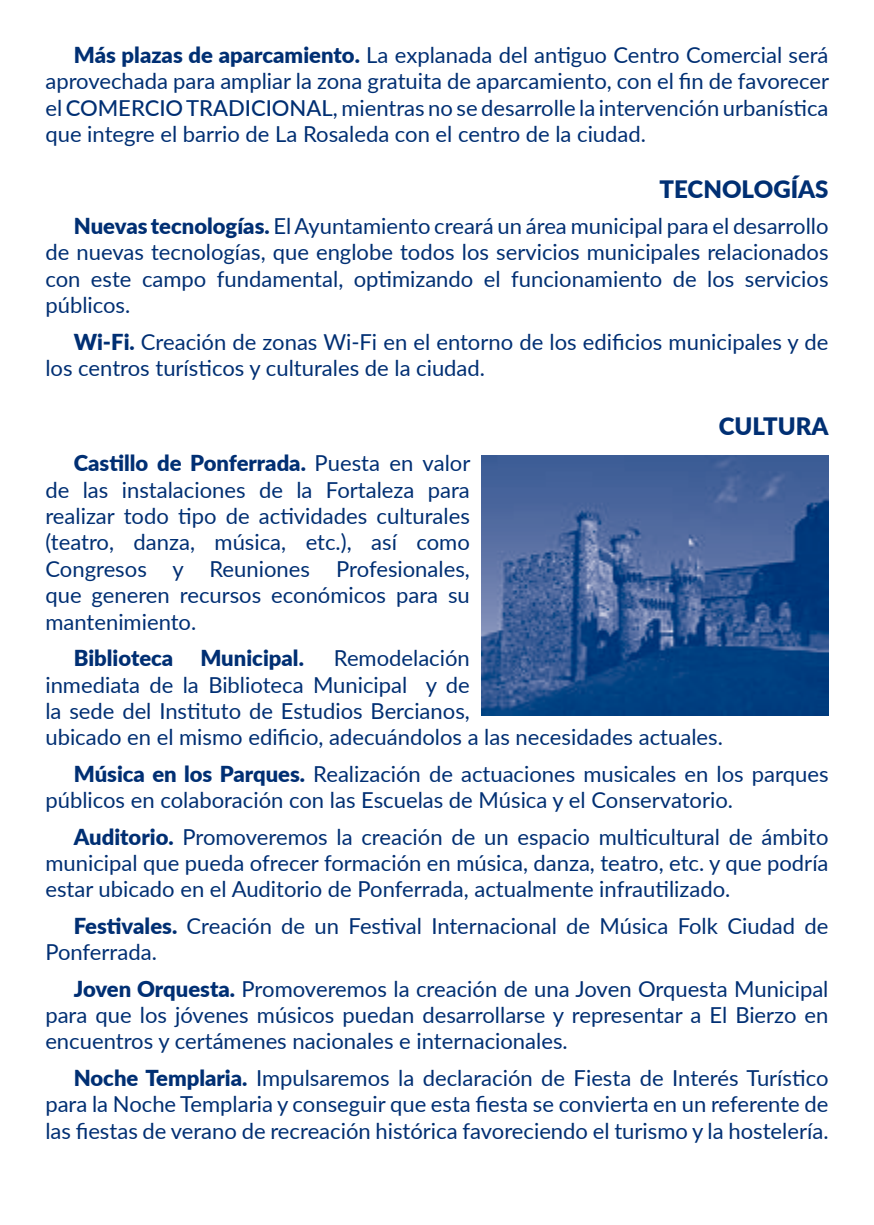
<style>
.page{position:relative;width:874px;height:1225px;background:#fff}
.page>*{position:absolute;margin:0;border:0;box-sizing:border-box;transform-origin:0 0}
.t1{font:900 24px "Lato";color:#002f73}
.t2{font:22px/26.4px "Lato";color:#002f73;text-align:justify}
.t3{font:900 22px "Lato";color:#002f73}
.s1{font-weight:900}
.s2{font-weight:500}
</style>
<div class="page">
<img style="left:481px;top:455px;width:347px;height:260px">
<p class="t2" style="left:45px;top:41px;width:784px;text-indent:28px"><span class="s1">Más plazas de aparcamiento.</span> La explanada del antiguo Centro Comercial será aprovechada para ampliar la zona gratuita de aparcamiento, con el fin de favorecer el <span class="s2">COMERCIO TRADICIONAL</span>, mientras no se desarrolle la intervención urbanística que integre el barrio de La Rosaleda con el centro de la ciudad.</p>
<p class="t1" style="left:659px;top:171px;width:170px">TECNOLOGÍAS</p>
<p class="t2" style="left:45px;top:212px;width:784px;text-indent:28px"><span class="s1">Nuevas tecnologías.</span> El Ayuntamiento creará un área municipal para el desarrollo de nuevas tecnologías, que englobe todos los servicios municipales relacionados con este campo fundamental, optimizando el funcionamiento de los servicios públicos.</p>
<p class="t2" style="left:45px;top:327px;width:784px;text-indent:28px"><span class="s1">Wi-Fi.</span> Creación de zonas Wi-Fi en el entorno de los edificios municipales y de los centros turísticos y culturales de la ciudad.</p>
<p class="t1" style="left:718px;top:408px;width:111px">CULTURA</p>
<p class="t2" style="left:45px;top:449px;width:426px;text-indent:28px"><span class="s1">Castillo de Ponferrada.</span> Puesta en valor de las instalaciones de la Fortaleza para realizar todo tipo de actividades culturales (teatro, danza, música, etc.), así como Congresos y Reuniones Profesionales, que generen recursos económicos para su mantenimiento.</p>
<p class="t3" style="left:74px;top:641px;width:231px">Biblioteca Municipal.</p>
<p class="t2" style="left:45px;top:644px;width:678px;text-align:left;text-indent:288px">Remodelación<br>inmediata de la Biblioteca Municipal y de<br>la sede del Instituto de Estudios Bercianos,<br>ubicado en el mismo edificio, adecuándolos a las necesidades actuales.</p>
<p class="t2" style="left:45px;top:759px;width:784px;text-indent:28px"><span class="s1">Música en los Parques.</span> Realización de actuaciones musicales en los parques públicos en colaboración con las Escuelas de Música y el Conservatorio.</p>
<p class="t2" style="left:45px;top:822px;width:784px;text-indent:28px"><span class="s1">Auditorio.</span> Promoveremos la creación de un espacio multicultural de ámbito municipal que pueda ofrecer formación en música, danza, teatro, etc. y que podría estar ubicado en el Auditorio de Ponferrada, actualmente infrautilizado.</p>
<p class="t2" style="left:45px;top:911px;width:784px;text-indent:28px"><span class="s1">Festivales.</span> Creación de un Festival Internacional de Música Folk Ciudad de<br>Ponferrada.</p>
<p class="t2" style="left:45px;top:974px;width:784px;text-indent:28px"><span class="s1">Joven Orquesta.</span> Promoveremos la creación de una Joven Orquesta Municipal para que los jóvenes músicos puedan desarrollarse y representar a El Bierzo en encuentros y certámenes nacionales e internacionales.</p>
<p class="t2" style="left:45px;top:1063px;width:784px;text-indent:28px"><span class="s1">Noche Templaria.</span> Impulsaremos la declaración de Fiesta de Interés Turístico para la Noche Templaria y conseguir que esta fiesta se convierta en un referente de las fiestas de verano de recreación histórica favoreciendo el turismo y la hostelería.</p>
</div>
